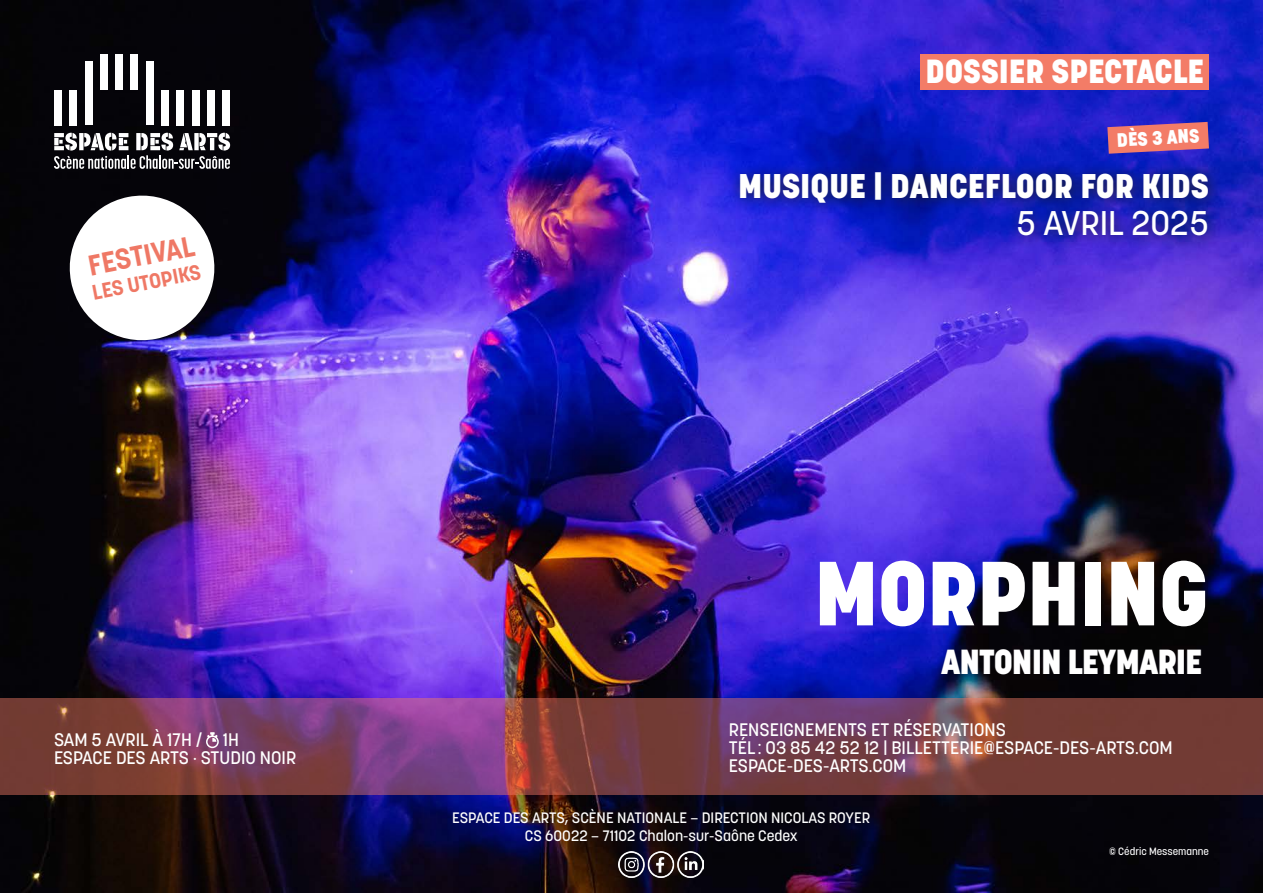
<style>
.page{position:relative;width:1263px;height:893px;background:#fff}
.page>*{position:absolute;margin:0;border:0;box-sizing:border-box;transform-origin:0 0}
.Titre{font:800 90px "Korolev";letter-spacing:-.01em;color:#fff}
.Metteur_en_scène_cie{font:800 34.5px "Korolev";letter-spacing:-.03em;color:#fff}
.Infos{font:800 33.9px "Korolev";color:#fff}
.Infos-2{font:500 33.9px "Korolev";color:#fff}
.t1{font:800 33.15px "Korolev";color:#fff}
.t2{font:700 28.65px "Korolev";color:#ef7865}
.t3{font:700 21px "Korolev";color:#ef7865}
.Titres{font:800 19.2px "Korolev";color:#fff}
.infos_pratiques_bdp{font:500 18px "Korolev";color:#fff}
.t4{font:500 15px "Korolev";color:#fff}
.t5{font:500 10.5px "Korolev";color:#fff}
</style>
<div class="page">
<img style="left:0;top:0;width:1263px;height:893px">
<div style="left:54px;top:90px;width:8px;height:35px;background:#fff"></div>
<div style="left:70px;top:90px;width:7px;height:35px;background:#fff"></div>
<div style="left:222px;top:90px;width:8px;height:35px;background:#fff"></div>
<div style="left:85px;top:62px;width:7px;height:63px;background:#fff"></div>
<div style="left:100px;top:54px;width:8px;height:36px;background:#fff"></div>
<div style="left:115px;top:54px;width:8px;height:36px;background:#fff"></div>
<div style="left:131px;top:54px;width:7px;height:36px;background:#fff"></div>
<div style="left:146px;top:62px;width:8px;height:63px;background:#fff"></div>
<div style="left:161px;top:90px;width:8px;height:35px;background:#fff"></div>
<div style="left:176px;top:90px;width:8px;height:35px;background:#fff"></div>
<div style="left:192px;top:90px;width:7px;height:35px;background:#fff"></div>
<div style="left:207px;top:90px;width:8px;height:35px;background:#fff"></div>
<svg style="left:54px;top:133px;width:176px;height:36px"></svg>
<div style="left:921px;top:54px;width:288px;height:36px;background:#f37c67"></div>
<img style="left:619px;top:851px;width:85px;height:27px">
<svg style="left:63px;top:189px;width:158px;height:157px"></svg>
<svg style="left:0;top:698px;width:1263px;height:97px;background:#793f4e"></svg>
<svg style="left:206px;top:732px;width:13px;height:16px"></svg>
<svg style="left:1107px;top:122px;width:102px;height:32px;background:#cd6b79"></svg>
<div style="left:729px;top:160px;width:493px;height:89px;background:#231f20;opacity:.75"></div>
<p class="t2" style="left:85px;top:248px;width:109px;rotate:-11deg">FESTIVAL</p>
<p class="t3" style="left:90px;top:280px;width:112px;rotate:-11deg">LES UTOPIKS</p>
<p class="infos_pratiques_bdp" style="left:54px;top:728px;width:186px">SAM 5 AVRIL À 17H / 1H</p>
<p class="infos_pratiques_bdp" style="left:54px;top:746px;width:244px">ESPACE DES ARTS · STUDIO NOIR</p>
<p class="t1" style="left:925px;top:51px;width:280px">DOSSIER SPECTACLE</p>
<p class="Titres" style="left:1116px;top:128px;width:84px;rotate:-3deg">DÈS 3 ANS</p>
<p class="Infos" style="left:738px;top:164px;width:472px">MUSIQUE | DANCEFLOOR FOR KIDS</p>
<p class="Infos-2" style="left:1016px;top:201px;width:194px">5 AVRIL 2025</p>
<p class="Titre" style="left:814px;top:537px;width:396px">MORPHING</p>
<p class="Metteur_en_scène_cie" style="left:941px;top:640px;width:263px">ANTONIN LEYMARIE</p>
<p class="infos_pratiques_bdp" style="left:729px;top:718px;width:279px">RENSEIGNEMENTS ET RÉSERVATIONS</p>
<p class="infos_pratiques_bdp" style="left:729px;top:736px;width:445px">TÉL : 03 85 42 52 12 | BILLETTERIE@ESPACE-DES-ARTS.COM</p>
<p class="infos_pratiques_bdp" style="left:729px;top:754px;width:179px">ESPACE-DES-ARTS.COM</p>
<p class="t4" style="left:452px;top:809px;width:419px">ESPACE DES ARTS, SCÈNE NATIONALE – DIRECTION NICOLAS ROYER</p>
<p class="t4" style="left:525px;top:827px;width:274px">CS 60022 – 71102 Chalon-sur-Saône Cedex</p>
<p class="t5" style="left:1109px;top:845px;width:101px">© Cédric Messemanne</p>
</div>
